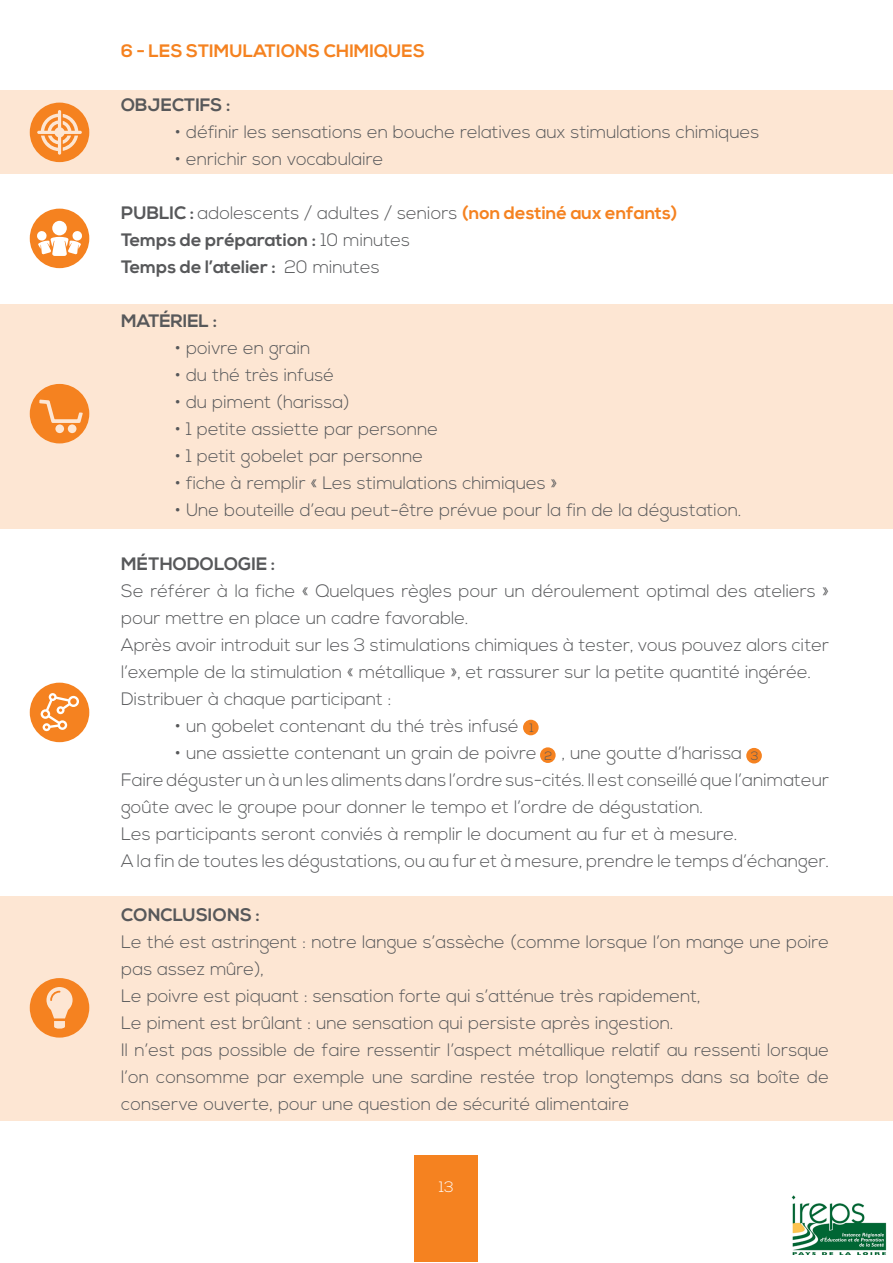
<style>
.page{position:relative;width:893px;height:1263px;background:#fff}
.page>*{position:absolute;margin:0;border:0;box-sizing:border-box;transform-origin:0 0}
.t1{font:300 18px/27px "Nexa";color:#57585a}
.t2{font:700 18px "Nexa";color:#57585a}
.t3{font:700 18px "Nexa";color:#f58220}
.t4{font:300 15px "Nexa";color:#fff}
.t5{font:300 12px "Nexa";color:#57585a}
.s1{font-weight:700}
.s2{font-weight:700;color:#f58220}
.s3{font-weight:300}
</style>
<div class="page">
<div style="left:0;top:90px;width:893px;height:84px;background:#fde6d3"></div>
<div style="left:0;top:304px;width:893px;height:224px;background:#fde6d3"></div>
<div style="left:0;top:896px;width:893px;height:224px;background:#fde6d3"></div>
<div style="left:415px;top:1155px;width:63px;height:107px;background:#f58220"></div>
<svg style="left:30px;top:209px;width:59px;height:59px"></svg>
<svg style="left:30px;top:384px;width:59px;height:59px"></svg>
<svg style="left:30px;top:683px;width:59px;height:59px"></svg>
<svg style="left:30px;top:103px;width:59px;height:59px"></svg>
<svg style="left:30px;top:978px;width:59px;height:59px"></svg>
<div style="left:523px;top:720px;width:16px;height:15px;background:#f58220;border-radius:50%"></div>
<div style="left:540px;top:747px;width:16px;height:16px;background:#f58220;border-radius:50%"></div>
<div style="left:746px;top:748px;width:16px;height:15px;background:#f58220;border-radius:50%"></div>
<img style="left:791px;top:1195px;width:96px;height:60px">
<p class="t3" style="left:121px;top:40px;width:305px">6 - LES STIMULATIONS CHIMIQUES</p>
<p class="t2" style="left:121px;top:94px;width:111px">OBJECTIFS :</p>
<p class="t1" style="left:175px;top:119px;width:586px">• définir les sensations en bouche relatives aux stimulations chimiques</p>
<p class="t1" style="left:175px;top:146px;width:210px">• enrichir son vocabulaire</p>
<p class="t1" style="left:121px;top:200px;width:558px"><span class="s1">PUBLIC :</span> adolescents / adultes / seniors <span class="s2">(non destiné aux enfants)</span></p>
<p class="t2" style="left:121px;top:229px;width:291px">Temps de préparation : <span class="s3">10 minutes</span></p>
<p class="t2" style="left:121px;top:256px;width:260px">Temps de l’atelier : <span class="s3">20 minutes</span></p>
<p class="t2" style="left:121px;top:310px;width:97px">MATÉRIEL :</p>
<p class="t1" style="left:175px;top:335px;width:137px">• poivre en grain</p>
<p class="t1" style="left:175px;top:362px;width:160px">• du thé très infusé</p>
<p class="t1" style="left:175px;top:389px;width:176px">• du piment (harissa)</p>
<p class="t1" style="left:175px;top:416px;width:265px">• 1 petite assiette par personne</p>
<p class="t1" style="left:175px;top:443px;width:249px">• 1 petit gobelet par personne</p>
<p class="t1" style="left:175px;top:470px;width:384px">• fiche à remplir « Les stimulations chimiques »</p>
<p class="t1" style="left:175px;top:497px;width:568px">• Une bouteille d’eau peut-être prévue pour la fin de la dégustation.</p>
<p class="t2" style="left:121px;top:553px;width:155px">MÉTHODOLOGIE :</p>
<p class="t1" style="left:121px;top:578px;width:709px">Se référer à la fiche « Quelques règles pour un déroulement optimal des ateliers » pour mettre en place un cadre favorable.</p>
<p class="t1" style="left:121px;top:632px;width:709px">Après avoir introduit sur les 3 stimulations chimiques à tester, vous pouvez alors citer l’exemple de la stimulation « métallique », et rassurer sur la petite quantité ingérée.</p>
<p class="t1" style="left:121px;top:686px;width:272px">Distribuer à chaque participant :</p>
<p class="t1" style="left:175px;top:713px;width:345px">• un gobelet contenant du thé très infusé</p>
<p class="t1" style="left:175px;top:740px;width:363px">• une assiette contenant un grain de poivre</p>
<p class="t1" style="left:562px;top:740px;width:182px">, une goutte d’harissa</p>
<p class="t1" style="left:121px;top:767px;width:709px">Faire déguster un à un les aliments dans l’ordre sus-cités. Il est conseillé que l’animateur goûte avec le groupe pour donner le tempo et l’ordre de dégustation.</p>
<p class="t1" style="left:121px;top:821px;width:618px">Les participants seront conviés à remplir le document au fur et à mesure.</p>
<p class="t1" style="left:121px;top:848px;width:709px">A la fin de toutes les dégustations, ou au fur et à mesure, prendre le temps d’échanger.</p>
<p class="t2" style="left:121px;top:904px;width:140px">CONCLUSIONS :</p>
<p class="t1" style="left:121px;top:929px;width:709px">Le thé est astringent : notre langue s’assèche (comme lorsque l’on mange une poire pas assez mûre),</p>
<p class="t1" style="left:121px;top:983px;width:581px">Le poivre est piquant : sensation forte qui s’atténue très rapidement,</p>
<p class="t1" style="left:121px;top:1010px;width:554px">Le piment est brûlant : une sensation qui persiste après ingestion.</p>
<p class="t1" style="left:121px;top:1037px;width:710px;text-align:justify">Il n’est pas possible de faire ressentir l’aspect métallique relatif au ressenti lorsque l’on consomme par exemple une sardine restée trop longtemps dans sa boîte de conserve ouverte, pour une question de sécurité alimentaire</p>
<p class="t5" style="left:530px;top:721px;width:5px">1</p>
<p class="t5" style="left:545px;top:748px;width:9px">2</p>
<p class="t5" style="left:751px;top:749px;width:9px">3</p>
<p class="t4" style="left:439px;top:1178px;width:16px">13</p>
</div>
